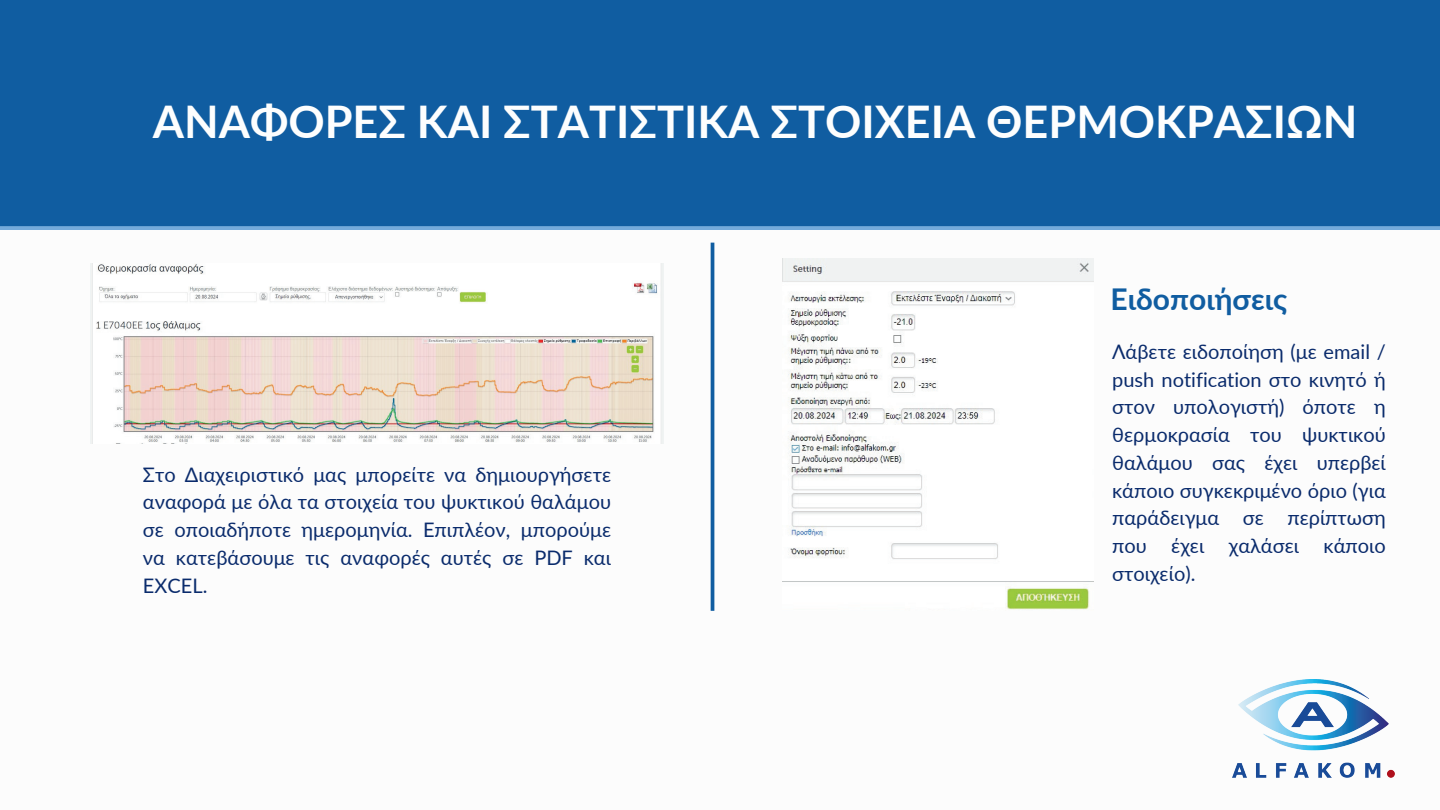
<style>
.page{position:relative;width:1440px;height:810px;background:#fff}
.page>*{position:absolute;margin:0;border:0;box-sizing:border-box;transform-origin:0 0}
.t1{font:700 45px "Lato";color:#fdfefe}
.t2{font:700 30px "Lato";color:#105da1}
.t3{font:20px/27.7px "Lato";color:#0a2b6c;text-align:justify}
</style>
<div class="page">
<hr style="left:711px;top:243px;width:3px;height:368px;background:#105da1">
<img style="left:91px;top:263px;width:573px;height:180px">
<img style="left:783px;top:258px;width:310px;height:352px">
<img style="left:1233px;top:680px;width:162px;height:97px">
<div style="left:0;top:0;width:1440px;height:229px;background:#105da1"></div>
<h1 class="t1" style="left:153px;top:89px;width:1206px">ΑΝΑΦΟΡΕΣ ΚΑΙ ΣΤΑΤΙΣΤΙΚΑ ΣΤΟΙΧΕΙΑ ΘΕΡΜΟΚΡΑΣΙΩΝ</h1>
<p class="t3" style="left:143px;top:460px;width:470px">Στο Διαχειριστικό μας μπορείτε να δημιουργήσετε αναφορά με όλα τα στοιχεία του ψυκτικού θαλάμου σε οποιαδήποτε ημερομηνία. Επιπλέον, μπορούμε να κατεβάσουμε τις αναφορές αυτές σε PDF και EXCEL.</p>
<h2 class="t2" style="left:1111px;top:277px;width:178px">Ειδοποιήσεις</h2>
<p class="t3" style="left:1112px;top:337px;width:275px">Λάβετε ειδοποίηση (με email / push notification στο κινητό ή στον υπολογιστή) όποτε η θερμοκρασία του ψυκτικού θαλάμου σας έχει υπερβεί κάποιο συγκεκριμένο όριο (για παράδειγμα σε περίπτωση που έχει χαλάσει κάποιο στοιχείο).</p>
</div>
